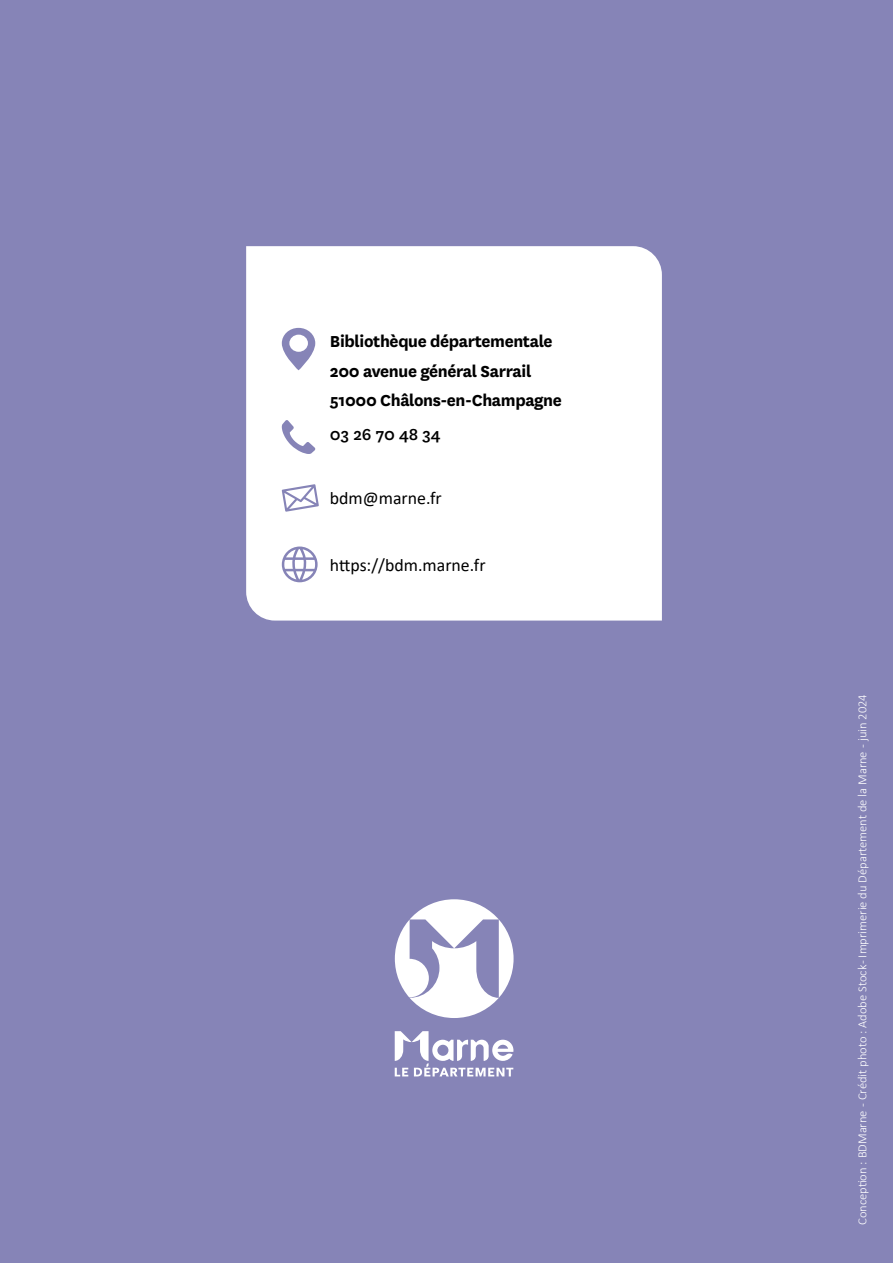
<style>
.page{position:relative;width:893px;height:1263px;background:#8684b7}
.page>*{position:absolute;margin:0;border:0;box-sizing:border-box;transform-origin:0 0}
.t1{font:700 18.6px/29.4px "National";letter-spacing:-.02em;color:#000}
.t2{font:500 18.6px "National";color:#000}
.t3{font:17.85px "Calibri";color:#000}
.t4{font:300 12.6px "Calibri";color:#fff}
</style>
<div class="page">
<svg style="left:395px;top:899px;width:119px;height:119px"></svg>
<svg style="left:395px;top:1031px;width:118px;height:45px"></svg>
<div style="left:246px;top:246px;width:416px;height:374px;background:#fff"></div>
<svg style="left:282px;top:420px;width:33px;height:34px"></svg>
<svg style="left:282px;top:328px;width:33px;height:42px"></svg>
<svg style="left:282px;top:484px;width:37px;height:28px"></svg>
<svg style="left:282px;top:546px;width:36px;height:36px"></svg>
<h1 class="t1" style="left:330px;top:326px;width:233px">Bibliothèque départementale<br>200 avenue général Sarrail<br>51000 Châlons-en-Champagne</h1>
<h1 class="t2" style="left:330px;top:421px;width:112px">03 26 70 48 34</h1>
<h2 class="t3" style="left:330px;top:486px;width:113px">bdm@marne.fr</h2>
<h2 class="t3" style="left:330px;top:552px;width:157px">https://bdm.marne.fr</h2>
<p class="t4" style="left:854px;top:1225px;width:532px;rotate:-90deg">Conception : BDMarne - Crédit photo : Adobe Stock - Imprimerie du Département de la Marne - juin 2024</p>
</div>
